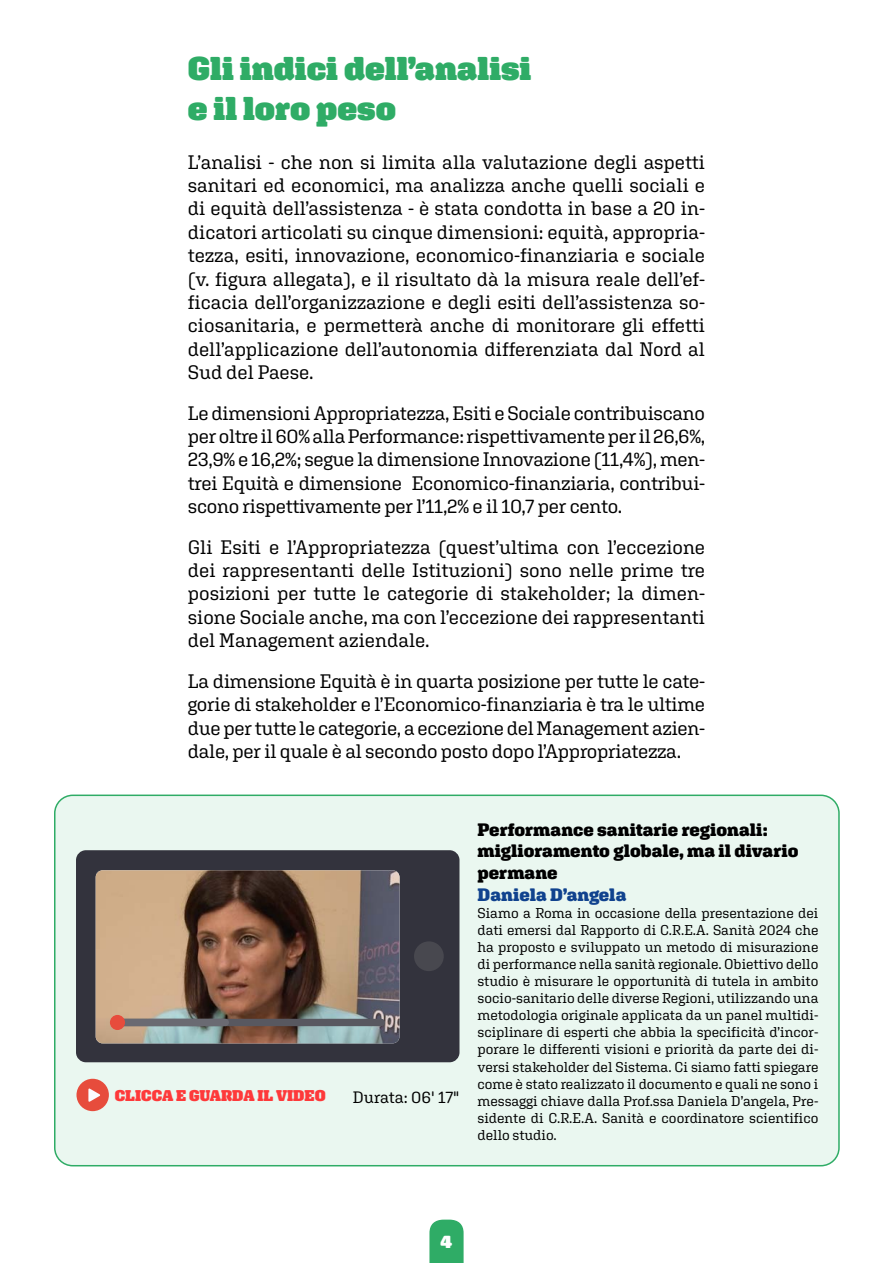
<style>
.page{position:relative;width:893px;height:1263px;background:#fff}
.page>*{position:absolute;margin:0;border:0;box-sizing:border-box;transform-origin:0 0}
.t1{font:900 33px/39.6px "Aglet Slab";color:#2fac66}
.t2{font:19.5px/23.4px "Aglet Slab";letter-spacing:-.015em;color:#000;text-align:justify}
.t3{font:900 18px/21.6px "Aglet Slab";color:#000}
.t4{font:900 18px "Aglet Slab";color:#10428e}
.t5{font:900 18px "Aglet Slab";color:#fff}
.t6{font:16.5px "Aglet Slab";color:#000}
.t7{font:900 15.6px "Aglet Slab";color:#fe393a}
.t8{font:14.25px/17.1px "Aglet Slab";color:#000;text-align:justify}
</style>
<div class="page">
<div style="left:55px;top:795px;width:784px;height:371px;background:#eaf7f0;border-radius:18px"></div>
<div style="left:54px;top:794px;width:786px;height:372px;border:2px solid #2fac66;border-radius:18px"></div>
<div style="left:76px;top:850px;width:383px;height:212px;background:#33333d;border-radius:10px"></div>
<div style="left:414px;top:941px;width:30px;height:30px;background:#48484f;border-radius:50%"></div>
<img style="left:96px;top:870px;width:303px;height:173px">
<div style="left:111px;top:1019px;width:274px;height:7px;background:#585860;border-radius:4px"></div>
<div style="left:111px;top:1019px;width:118px;height:7px;background:#6a6a72;border-radius:4px"></div>
<div style="left:110px;top:1015px;width:15px;height:15px;background:#e74c3c;border-radius:50%"></div>
<div style="left:76px;top:1079px;width:33px;height:32px;background:#e74c3c;border-radius:50%"></div>
<svg style="left:88px;top:1088px;width:12px;height:14px"></svg>
<svg style="left:429px;top:1219px;width:35px;height:44px"></svg>
<h1 class="t1" style="left:188px;top:49px;width:345px">Gli indici dell’analisi e il loro peso</h1>
<p class="t2" style="left:188px;top:150px;width:519px">L’analisi - che non si limita alla valutazione degli aspetti sanitari ed economici, ma analizza anche quelli sociali e di equità dell’assistenza - è stata condotta in base a 20 in&shy;dicatori articolati su cinque dimensioni: equità, appropria&shy;tezza, esiti, innovazione, economico-finanziaria e sociale (v. figura allegata), e il risultato dà la misura reale dell’ef&shy;ficacia dell’organizzazione e degli esiti dell’assistenza so&shy;ciosanitaria, e permetterà anche di monitorare gli effetti dell’applicazione dell’autonomia differenziata dal Nord al Sud del Paese.</p>
<p class="t2" style="left:188px;top:401px;width:519px">Le dimensioni Appropriatezza, Esiti e Sociale contribuiscano per oltre il 60% alla Performance: rispettivamente per il 26,6%, 23,9% e 16,2%; segue la dimensione Innovazione (11,4%), men&shy;trei Equità e dimensione Economico-finanziaria, contribui&shy;scono rispettivamente per l’11,2% e il 10,7 per cento.</p>
<p class="t2" style="left:188px;top:535px;width:519px">Gli Esiti e l’Appropriatezza (quest’ultima con l’eccezione dei rappresentanti delle Istituzioni) sono nelle prime tre posizioni per tutte le categorie di stakeholder; la dimen&shy;sione Sociale anche, ma con l’eccezione dei rappresentanti del Management aziendale.</p>
<p class="t2" style="left:188px;top:669px;width:519px">La dimensione Equità è in quarta posizione per tutte le cate&shy;gorie di stakeholder e l’Economico-finanziaria è tra le ultime due per tutte le categorie, a eccezione del Management azien&shy;dale, per il quale è al secondo posto dopo l’Appropriatezza.</p>
<p class="t7" style="left:115px;top:1087px;width:212px">CLICCA E GUARDA IL VIDEO</p>
<p class="t6" style="left:353px;top:1087px;width:108px">Durata: 06' 17"</p>
<p class="t3" style="left:477px;top:818px;width:322px">Performance sanitarie regionali: miglioramento globale, ma il divario permane</p>
<p class="t4" style="left:477px;top:883px;width:150px">Daniela D’angela</p>
<p class="t8" style="left:477px;top:904px;width:342px">Siamo a Roma in occasione della presentazione dei dati emersi dal Rapporto di C.R.E.A. Sanità 2024 che ha proposto e sviluppato un metodo di misurazione di performance nella sanità regionale. Obiettivo dello studio è misurare le opportunità di tutela in ambito socio-sanitario delle diverse Regioni, utilizzando una metodologia originale applicata da un panel multidi&shy;sciplinare di esperti che abbia la specificità d’incor&shy;porare le differenti visioni e priorità da parte dei di&shy;versi stakeholder del Sistema. Ci siamo fatti spiegare come è stato realizzato il documento e quali ne sono i messaggi chiave dalla Prof.ssa Daniela D’angela, Pre&shy;sidente di C.R.E.A. Sanità e coordinatore scientifico dello studio.</p>
<p class="t5" style="left:441px;top:1231px;width:13px">4</p>
</div>
